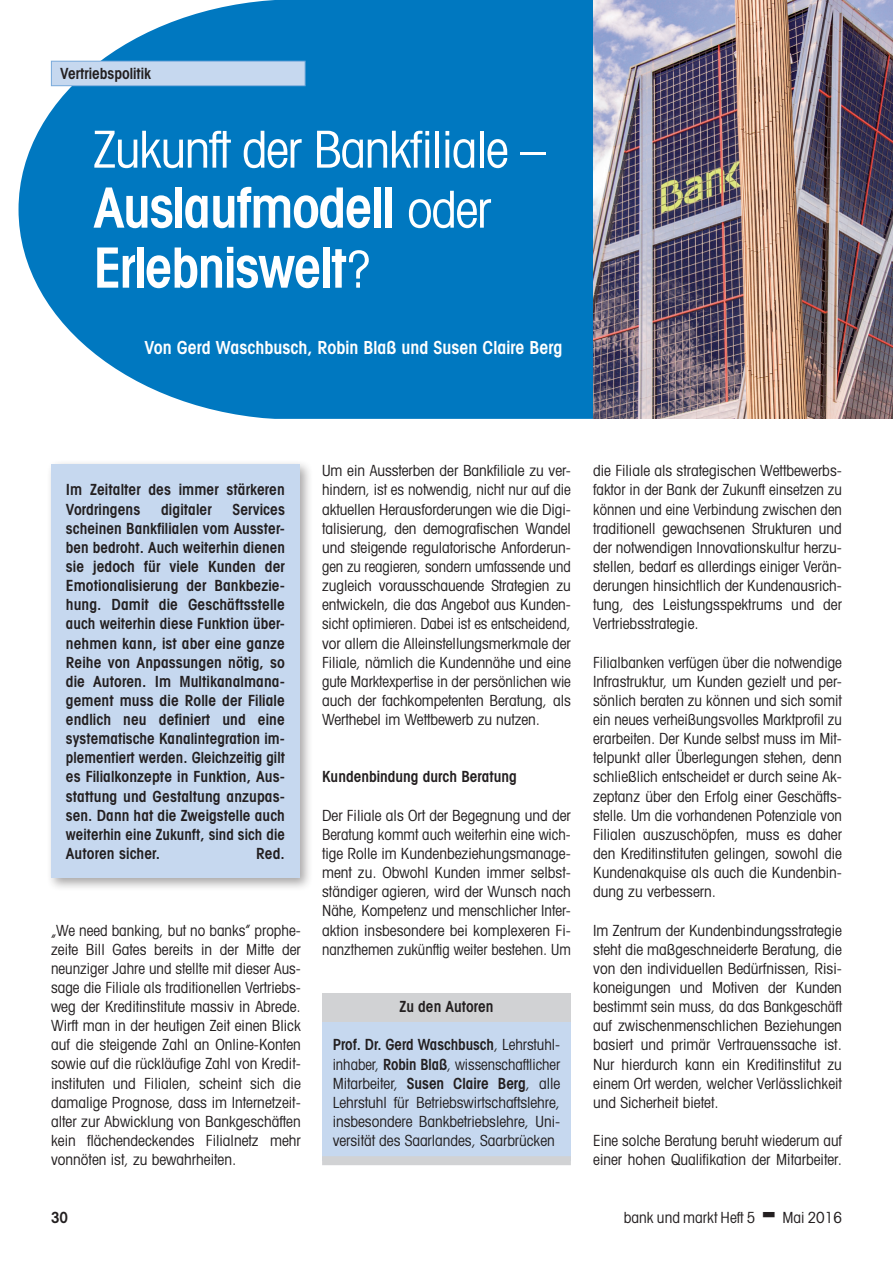
<style>
.page{position:relative;width:893px;height:1263px;background:#fff}
.page>*{position:absolute;margin:0;border:0;box-sizing:border-box;transform-origin:0 0}
.t1{font:600 condensed 55.5px/60px "Avant Garde";letter-spacing:-.025em;color:#fff}
.t2{font:condensed 51px/60px "Avant Garde";letter-spacing:-.025em;color:#fff}
.t3{font:600 condensed 18px "Avant Garde";color:#fff}
.t4{font:condensed 15.3px/19.2px "Avant Garde";color:#231f20;text-align:justify}
.t5{font:600 condensed 15.3px/19.2px "Avant Garde";letter-spacing:.005em;color:#231f20}
.s1{font-weight:400;font-size:51px}
.s2{font-weight:600;font-size:55.5px}
.s3{font-weight:600}
</style>
<div class="page">
<svg style="left:19px;top:0;width:574px;height:419px;fill:#0078c0"></svg>
<div style="left:51px;top:61px;width:254px;height:25px;background:#c6d8ef"></div>
<div style="left:51px;top:61px;width:254px;height:25px;border:1px solid #7aabdb"></div>
<img style="left:593px;top:0;width:300px;height:419px">
<div style="left:46px;top:460px;width:267px;height:432px;background:#231f20;opacity:.4"></div>
<div style="left:51px;top:465px;width:249px;height:413px;background:#c6d8ef"></div>
<div style="left:322px;top:1015px;width:249px;height:146px;background:#c6d8ef"></div>
<div style="left:322px;top:993px;width:249px;height:28px;background:#d1d2d4"></div>
<div style="left:322px;top:1156px;width:249px;height:9px;background:#d1d2d4"></div>
<p class="t5" style="left:60px;top:64px;width:92px">Vertriebspolitik</p>
<h2 class="t2" style="left:94px;top:118px;width:454px">Zukunft der Bankfiliale –</h2>
<h1 class="t1" style="left:94px;top:177px;width:399px">Auslaufmodell <span class="s1">oder<br></span>Erlebniswelt<span class="s1">?</span></h1>
<h2 class="t2" style="left:90px;top:155px;width:412px"><span class="s2">Frauen</span> im Banking – die <span class="s2">Quote</span> kommt</h2>
<p class="t3" style="left:145px;top:337px;width:420px">Von Gerd Waschbusch, Robin Blaß und Susen Claire Berg</p>
<p class="t3" style="left:164px;top:339px;width:150px">Von Jörg Wittenberg</p>
<p class="t5" style="left:66px;top:480px;width:221px">Im Zeitalter des immer stärkeren<br>Vordringens</p>
<p class="t5" style="left:66px;top:499px;width:221px;text-align:justify;text-indent:167px">Services scheinen Bankfilialen vom Ausster&shy;ben bedroht. Auch weiterhin dienen sie jedoch für viele Kunden der Emotionalisierung der Bankbezie&shy;hung. Damit die Geschäftsstelle auch weiterhin diese Funktion über&shy;nehmen kann, ist aber eine ganze Reihe von Anpassungen nötig, so die Autoren. Im Multikanalmana&shy;gement muss die Rolle der Filiale endlich neu definiert und eine systematische Kanalintegration im&shy;plementiert werden. Gleichzeitig gilt es Filialkonzepte in Funktion, Aus&shy;stattung und Gestaltung anzupas&shy;sen. Dann hat die Zweigstelle auch weiterhin eine Zukunft, sind sich die Autoren sicher.</p>
<p class="t5" style="left:161px;top:499px;width:52px">digitaler</p>
<p class="t5" style="left:256px;top:844px;width:30px">Red.</p>
<p class="t4" style="left:51px;top:920px;width:251px">„We need banking, but no banks” prophe&shy;zeite Bill Gates bereits in der Mitte der neunziger Jahre und stellte mit dieser Aus&shy;sage die Filiale als traditionellen Vertriebs&shy;weg der Kreditinstitute massiv in Abrede.<br>Wirft man in der heutigen Zeit einen Blick auf die steigende Zahl an Online-Konten sowie auf die rückläufige Zahl von Kredit&shy;instituten und Filialen, scheint sich die damalige Prognose, dass im Internetzeit&shy;alter zur Abwicklung von Bankgeschäften kein flächendeckendes Filialnetz mehr vonnöten ist, zu bewahrheiten.</p>
<p class="t4" style="left:322px;top:461px;width:250px">Um ein Aussterben der Bankfiliale zu ver&shy;hindern, ist es notwendig, nicht nur auf die aktuellen Herausforderungen wie die Digi&shy;talisierung, den demografischen Wandel und steigende regulatorische Anforderun&shy;gen zu reagieren, sondern umfassende und zugleich vorausschauende Strategien zu entwickeln, die das Angebot aus Kunden&shy;sicht optimieren. Dabei ist es entscheidend, vor allem die Alleinstellungsmerkmale der Filiale, nämlich die Kundennähe und eine gute Marktexpertise in der persönlichen wie auch der fachkompetenten Beratung, als Werthebel im Wettbewerb zu nutzen.</p>
<p class="t5" style="left:322px;top:767px;width:196px">Kundenbindung durch Beratung</p>
<p class="t4" style="left:322px;top:805px;width:250px">Der Filiale als Ort der Begegnung und der Beratung kommt auch weiterhin eine wich&shy;tige Rolle im Kundenbeziehungsmanage&shy;ment zu. Obwohl Kunden immer selbst&shy;ständiger agieren, wird der Wunsch nach Nähe, Kompetenz und menschlicher Inter&shy;aktion insbesondere bei komplexeren Fi&shy;nanzthemen zukünftig weiter bestehen. Um</p>
<p class="t5" style="left:399px;top:997px;width:95px">Zu den Autoren</p>
<p class="t4" style="left:333px;top:1035px;width:229px"><span class="s3">Prof. Dr. Gerd Waschbusch</span>, Lehrstuhl&shy;inhaber, <span class="s3">Robin Blaß</span>, wissenschaftlicher Mitarbeiter, <span class="s3">Susen Claire Berg</span>, alle Lehrstuhl für Betriebswirtschaftslehre, insbesondere Bankbetriebslehre, Uni&shy;versität des Saarlandes, Saarbrücken</p>
<p class="t4" style="left:593px;top:461px;width:250px">die Filiale als strategischen Wettbewerbs&shy;faktor in der Bank der Zukunft einsetzen zu können und eine Verbindung zwischen den traditionell gewachsenen Strukturen und der notwendigen Innovationskultur herzu&shy;stellen, bedarf es allerdings einiger Verän&shy;derungen hinsichtlich der Kundenausrich&shy;tung, des Leistungsspektrums und der Vertriebsstrategie.</p>
<p class="t4" style="left:593px;top:652px;width:250px">Filialbanken verfügen über die notwendige Infrastruktur, um Kunden gezielt und per&shy;sönlich beraten zu können und sich somit ein neues verheißungsvolles Marktprofil zu erarbeiten. Der Kunde selbst muss im Mit&shy;telpunkt aller Überlegungen stehen, denn schließlich entscheidet er durch seine Ak&shy;zeptanz über den Erfolg einer Geschäfts&shy;stelle. Um die vorhandenen Potenziale von Filialen auszuschöpfen, muss es daher den Kreditinstituten gelingen, sowohl die Kundenakquise als auch die Kundenbin&shy;dung zu verbessern.</p>
<p class="t4" style="left:593px;top:920px;width:250px">Im Zentrum der Kundenbindungsstrategie steht die maßgeschneiderte Beratung, die von den individuellen Bedürfnissen, Risi&shy;koneigungen und Motiven der Kunden bestimmt sein muss, da das Bankgeschäft auf zwischenmenschlichen Beziehungen basiert und primär Vertrauenssache ist.<br>Nur hierdurch kann ein Kreditinstitut zu einem Ort werden, welcher Verlässlichkeit und Sicherheit bietet.</p>
<p class="t4" style="left:593px;top:1130px;width:250px">Eine solche Beratung beruht wiederum auf einer hohen Qualifikation der Mitarbeiter.</p>
<p class="t5" style="left:51px;top:1207px;width:19px">30</p>
<p class="t4" style="left:624px;top:1207px;width:133px">bank und markt Heft 5</p>
<p class="t4" style="left:782px;top:1207px;width:61px">Mai 2016</p>
</div>
